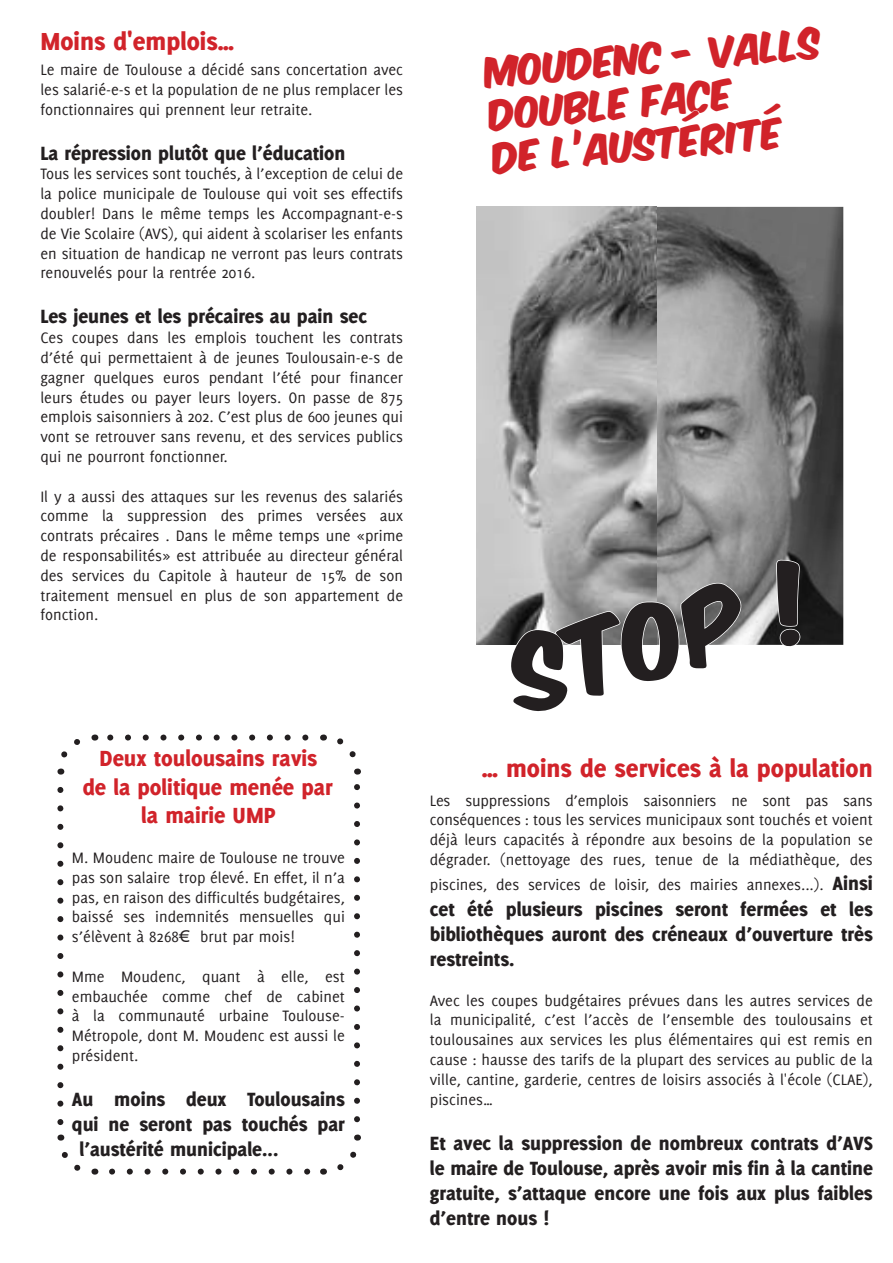
<style>
.page{position:relative;width:893px;height:1263px;background:#fff}
.page>*{position:absolute;margin:0;border:0;box-sizing:border-box;transform-origin:0 0}
.t1{font:88.8px "Komika Axis";color:#231f20}
.t2{font:36px/43.2px "Komika Axis";color:#d1232a}
.t3{font:800 27px "Delicious";color:#d1232a}
.t4{font:800 24px/28.8px "Delicious";color:#d1232a;text-align:center}
.t5{font:800 21px/25.2px "Delicious";color:#231f20;text-align:justify}
.t6{font:16.5px/19.8px "Delicious";color:#231f20;text-align:justify}
.s1{font-weight:800;font-size:21px}
</style>
<div class="page">
<svg style="left:57px;top:790px;width:6px;height:336px"></svg>
<svg style="left:112px;top:1168px;width:199px;height:6px"></svg>
<svg style="left:354px;top:784px;width:6px;height:335px"></svg>
<svg style="left:107px;top:734px;width:198px;height:6px"></svg>
<svg style="left:57px;top:739px;width:23px;height:35px"></svg>
<svg style="left:61px;top:1152px;width:34px;height:23px"></svg>
<svg style="left:337px;top:1134px;width:24px;height:37px"></svg>
<svg style="left:323px;top:734px;width:33px;height:24px"></svg>
<img style="left:822px;top:207px;width:21px;height:438px">
<div style="left:476px;top:207px;width:6px;height:438px;background:#c8c8c8"></div>
<svg style="left:482px;top:206px;width:340px;height:439px;background:#8c8c8c"></svg>
<h3 class="t3" style="left:40px;top:25px;width:195px">Moins d'emplois…</h3>
<p class="t6" style="left:40px;top:59px;width:364px">Le maire de Toulouse a décidé sans concertation avec les salarié-e-s et la population de ne plus remplacer les fonctionnaires qui prennent leur retraite.</p>
<p class="t5" style="left:40px;top:140px;width:307px">La répression plutôt que l’éducation</p>
<p class="t6" style="left:40px;top:164px;width:364px">Tous les services sont touchés, à l’exception de celui de la police municipale de Toulouse qui voit ses effectifs doubler! Dans le même temps les Accompagnant-e-s de Vie Scolaire (AVS), qui aident à scolariser les enfants en situation de handicap ne verront pas leurs contrats renouvelés pour la rentrée 2016.</p>
<p class="t5" style="left:40px;top:304px;width:328px">Les jeunes et les précaires au pain sec</p>
<p class="t6" style="left:40px;top:328px;width:364px">Ces coupes dans les emplois touchent les contrats d’été qui permettaient à de jeunes Toulousain-e-s de gagner quelques euros pendant l’été pour financer leurs études ou payer leurs loyers. On passe de 875 emplois saisonniers à 202. C’est plus de 600 jeunes qui vont se retrouver sans revenu, et des services publics qui ne pourront fonctionner.</p>
<p class="t6" style="left:40px;top:486px;width:364px">Il y a aussi des attaques sur les revenus des salariés comme la suppression des primes versées aux contrats précaires . Dans le même temps une «prime de responsabilités» est attribuée au directeur général des services du Capitole à hauteur de 15% de son traitement mensuel en plus de son appartement de fonction.</p>
<h3 class="t4" style="left:83px;top:743px;width:251px">Deux toulousains ravis<br>de la politique menée par la mairie UMP</h3>
<p class="t6" style="left:72px;top:847px;width:275px">M. Moudenc maire de Toulouse ne trouve pas son salaire trop élevé. En effet, il n’a pas, en raison des difficultés budgétaires, baissé ses indemnités mensuelles qui s’élèvent à 8268€ brut par mois!</p>
<p class="t6" style="left:72px;top:966px;width:275px">Mme Moudenc, quant à elle, est embauchée comme chef de cabinet à la communauté urbaine Toulouse-Métropole, dont M. Moudenc est aussi le président.</p>
<p class="t5" style="left:72px;top:1086px;width:274px">Au moins deux Toulousains</p>
<p class="t5" style="left:72px;top:1111px;width:274px">qui ne seront pas touchés par</p>
<p class="t5" style="left:79px;top:1137px;width:201px">l’austérité municipale...</p>
<h2 class="t2" style="left:484px;top:54px;width:338px;rotate:-5deg">Moudenc - valls double face<br>de l’austérité</h2>
<h1 class="t1" style="left:505px;top:634px;width:306px;rotate:-15deg">STOP !</h1>
<h3 class="t3" style="left:482px;top:752px;width:393px">… moins de services à la population</h3>
<p class="t6" style="left:430px;top:790px;width:444px">Les suppressions d’emplois saisonniers ne sont pas sans conséquences : tous les services municipaux sont touchés et voient déjà leurs capacités à répondre aux besoins de la population se dégrader. (nettoyage des rues, tenue de la médiathèque, des</p>
<p class="t6" style="left:430px;top:875px;width:444px">piscines, des services de loisir, des mairies annexes...). <span class="s1">Ainsi</span></p>
<p class="t5" style="left:430px;top:896px;width:444px">cet été plusieurs piscines seront fermées et les bibliothèques auront des créneaux d’ouverture très restreints.</p>
<p class="t6" style="left:430px;top:990px;width:444px">Avec les coupes budgétaires prévues dans les autres services de la municipalité, c’est l’accès de l’ensemble des toulousains et toulousaines aux services les plus élémentaires qui est remis en cause : hausse des tarifs de la plupart des services au public de la ville, cantine, garderie, centres de loisirs associés à l'école (CLAE), piscines…</p>
<p class="t5" style="left:430px;top:1130px;width:444px">Et avec la suppression de nombreux contrats d’AVS le maire de Toulouse, après avoir mis fin à la cantine gratuite, s’attaque encore une fois aux plus faibles d’entre nous !</p>
</div>
